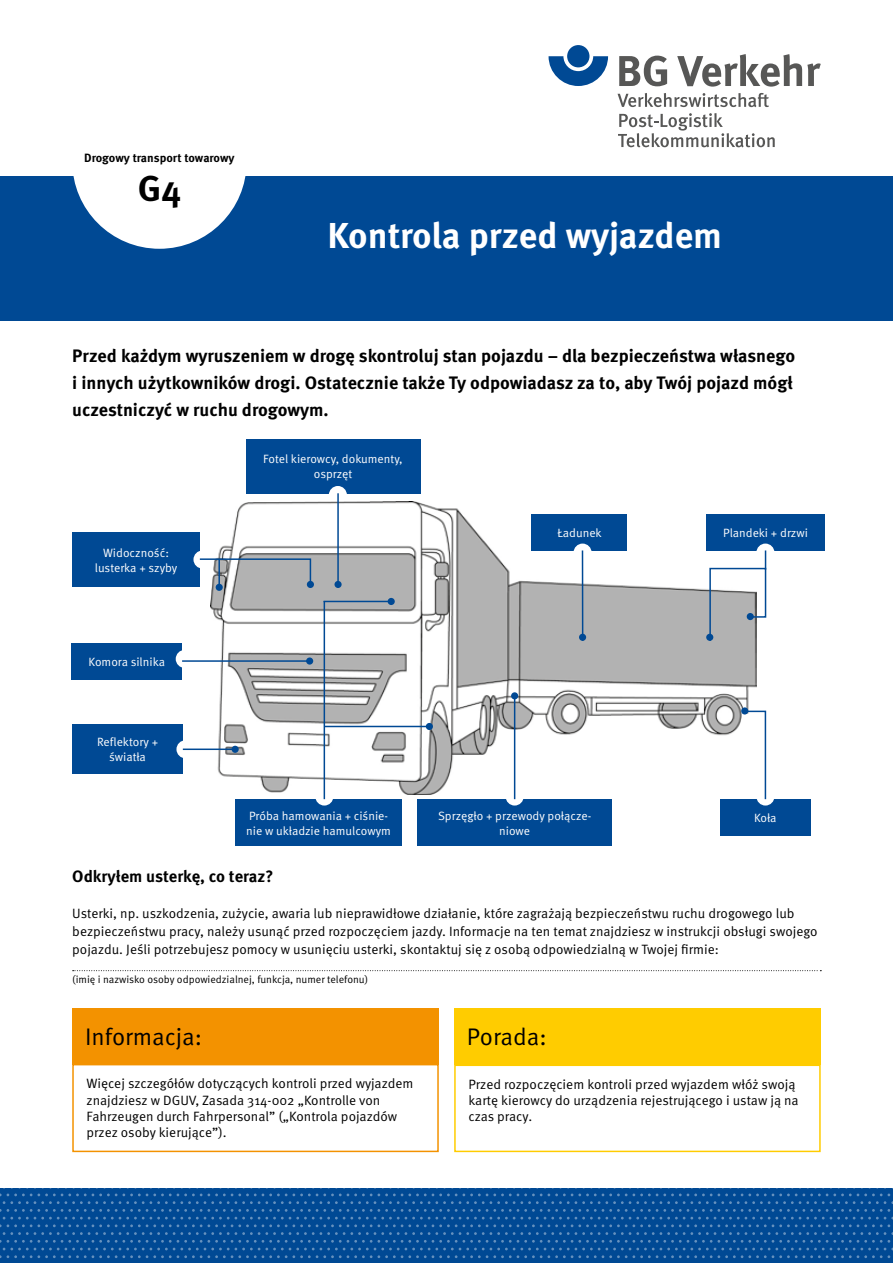
<style>
.page{position:relative;width:893px;height:1263px;background:#fff}
.page>*{position:absolute;margin:0;border:0;box-sizing:border-box;transform-origin:0 0}
.t1{font:700 36px "Meta Pro";color:#fff}
.t2{font:700 36px "Meta Pro";color:#000}
.t3{font:24px "Meta Pro Norm";color:#000}
.t4{font:700 18px/27px "Meta Pro";color:#000}
.t5{font:700 16.5px "Meta Pro";color:#000}
.t6{font:13.5px/16.2px "Meta Pro Norm";color:#000}
.t7{font:12px/15px "Meta Pro Norm";color:#fff;text-align:center}
.t8{font:700 12px "Meta Pro";letter-spacing:-.005em;color:#000}
.t9{font:10.5px "Meta Pro Norm";color:#000}
</style>
<div class="page">
<div style="left:0;top:176px;width:893px;height:145px;background:#004994"></div>
<div style="left:72px;top:74px;width:175px;height:175px;background:#fff;border-radius:50%"></div>
<div style="left:0;top:1188px;width:893px;height:75px;background:#004994"></div>
<svg style="left:0;top:1188px;width:893px;height:70px"></svg>
<img style="left:210px;top:502px;width:547px;height:292px">
<svg style="left:334px;top:581px;width:8px;height:7px"></svg>
<div style="left:307px;top:581px;width:7px;height:7px;background:#004994;border-radius:50%"></div>
<div style="left:216px;top:584px;width:7px;height:7px;background:#004994;border-radius:50%"></div>
<div style="left:306px;top:657px;width:7px;height:8px;background:#004994;border-radius:50%"></div>
<div style="left:232px;top:746px;width:7px;height:7px;background:#004994;border-radius:50%"></div>
<div style="left:511px;top:692px;width:7px;height:7px;background:#004994;border-radius:50%"></div>
<div style="left:706px;top:634px;width:7px;height:7px;background:#004994;border-radius:50%"></div>
<div style="left:579px;top:634px;width:7px;height:7px;background:#004994;border-radius:50%"></div>
<div style="left:741px;top:707px;width:7px;height:7px;background:#004994;border-radius:50%"></div>
<div style="left:426px;top:723px;width:7px;height:7px;background:#004994;border-radius:50%"></div>
<hr style="left:324px;top:726px;width:105px;height:1px;background:#004994">
<div style="left:388px;top:598px;width:7px;height:7px;background:#004994;border-radius:50%"></div>
<hr style="left:324px;top:601px;width:67px;height:1px;background:#004994">
<svg style="left:549px;top:56px;width:59px;height:30px"></svg>
<div style="left:567px;top:45px;width:22px;height:22px;background:#004994;border-radius:50%"></div>
<svg style="left:619px;top:56px;width:48px;height:30px"></svg>
<svg style="left:677px;top:54px;width:144px;height:33px"></svg>
<svg style="left:618px;top:93px;width:151px;height:14px"></svg>
<svg style="left:618px;top:113px;width:157px;height:34px"></svg>
<div style="left:531px;top:514px;width:96px;height:36px;background:#004994"></div>
<div style="left:72px;top:724px;width:111px;height:50px;background:#004994"></div>
<div style="left:706px;top:514px;width:119px;height:37px;background:#004994"></div>
<div style="left:720px;top:799px;width:91px;height:36px;background:#004994"></div>
<div style="left:418px;top:799px;width:194px;height:47px;background:#004994"></div>
<div style="left:72px;top:643px;width:110px;height:36px;background:#004994"></div>
<div style="left:246px;top:439px;width:174px;height:54px;background:#004994"></div>
<div style="left:72px;top:532px;width:128px;height:55px;background:#004994"></div>
<svg style="left:329px;top:486px;width:18px;height:8px"></svg>
<div style="left:193px;top:550px;width:19px;height:18px;background:#fff;border-radius:50%"></div>
<div style="left:176px;top:650px;width:18px;height:18px;background:#fff;border-radius:50%"></div>
<div style="left:176px;top:740px;width:19px;height:18px;background:#fff;border-radius:50%"></div>
<div style="left:506px;top:787px;width:18px;height:18px;background:#fff;border-radius:50%"></div>
<div style="left:756px;top:787px;width:18px;height:18px;background:#fff;border-radius:50%"></div>
<div style="left:756px;top:544px;width:18px;height:18px;background:#fff;border-radius:50%"></div>
<div style="left:573px;top:544px;width:19px;height:18px;background:#fff;border-radius:50%"></div>
<hr style="left:582px;top:550px;width:1px;height:91px;background:#004994">
<hr style="left:182px;top:660px;width:128px;height:2px;background:#004994">
<hr style="left:183px;top:748px;width:52px;height:2px;background:#004994">
<svg style="left:198px;top:558px;width:114px;height:29px"></svg>
<hr style="left:218px;top:559px;width:2px;height:30px;background:#004994">
<hr style="left:337px;top:493px;width:2px;height:92px;background:#004994">
<div style="left:235px;top:799px;width:167px;height:47px;background:#004994"></div>
<div style="left:315px;top:787px;width:18px;height:18px;background:#fff;border-radius:50%"></div>
<svg style="left:743px;top:710px;width:24px;height:91px"></svg>
<hr style="left:514px;top:695px;width:1px;height:104px;background:#004994">
<hr style="left:324px;top:601px;width:1px;height:198px;background:#004994">
<svg style="left:709px;top:550px;width:58px;height:92px"></svg>
<div style="left:72px;top:1008px;width:367px;height:56px;background:#f39200"></div>
<div style="left:72px;top:1064px;width:367px;height:88px;border:2px solid #f39200"></div>
<div style="left:454px;top:1008px;width:367px;height:56px;background:#fc0"></div>
<div style="left:454px;top:1064px;width:367px;height:88px;border:2px solid #fc0"></div>
<svg style="left:73px;top:970px;width:748px;height:1px"></svg>
<p class="t8" style="left:84px;top:149px;width:152px">Drogowy transport towarowy</p>
<h1 class="t2" style="left:138px;top:160px;width:45px">G4</h1>
<h1 class="t1" style="left:327px;top:208px;width:396px">Kontrola przed wyjazdem</h1>
<h3 class="t4" style="left:72px;top:341px;width:724px">Przed każdym wyruszeniem w drogę skontroluj stan pojazdu – dla bezpieczeństwa własnego i innych użytkowników drogi. Ostatecznie także Ty odpowiadasz za to, aby Twój pojazd mógł uczestniczyć w ruchu drogowym.</h3>
<p class="t7" style="left:95px;top:544px;width:84px">Widoczność: lusterka + szyby</p>
<p class="t7" style="left:89px;top:653px;width:78px">Komora silnika</p>
<p class="t7" style="left:97px;top:733px;width:63px">Reflektory + światła</p>
<p class="t7" style="left:263px;top:451px;width:141px">Fotel kierowcy, dokumenty, osprzęt</p>
<p class="t7" style="left:557px;top:524px;width:46px">Ładunek</p>
<p class="t7" style="left:723px;top:525px;width:86px">Plandeki + drzwi</p>
<p class="t7" style="left:246px;top:807px;width:146px;text-align:left">Próba hamowania + ciśnie&shy;nie w układzie hamulcowym</p>
<p class="t7" style="left:438px;top:807px;width:155px">Sprzęgło + przewody połącze-</p>
<p class="t7" style="left:754px;top:809px;width:24px">Koła</p>
<p class="t7" style="left:499px;top:822px;width:32px">niowe</p>
<p class="t5" style="left:72px;top:863px;width:203px">Odkryłem usterkę, co teraz?</p>
<p class="t6" style="left:72px;top:903px;width:747px;line-height:18px">Usterki, np. uszkodzenia, zużycie, awaria lub nieprawidłowe działanie, które zagrażają bezpieczeństwu ruchu drogowego lub bezpieczeństwu pracy, należy usunąć przed rozpoczęciem jazdy. Informacje na ten temat znajdziesz w instrukcji obsługi swojego pojazdu. Jeśli potrzebujesz pomocy w usunięciu usterki, skontaktuj się z osobą odpowiedzialną w Twojej firmie:</p>
<p class="t9" style="left:72px;top:971px;width:297px">(imię i nazwisko osoby odpowiedzialnej, funkcja, numer telefonu)</p>
<h2 class="t3" style="left:85px;top:1019px;width:119px">Informacja:</h2>
<p class="t6" style="left:87px;top:1075px;width:328px">Więcej szczegółów dotyczących kontroli przed wyjazdem znajdziesz w DGUV, Zasada 314-002 „Kontrolle von Fahrzeugen durch Fahrpersonal” („Kontrola pojazdów przez osoby kierujące”).</p>
<h2 class="t3" style="left:467px;top:1019px;width:81px">Porada:</h2>
<p class="t6" style="left:468px;top:1075px;width:332px">Przed rozpoczęciem kontroli przed wyjazdem włóż swoją kartę kierowcy do urządzenia rejestrującego i ustaw ją na czas pracy.</p>
</div>
